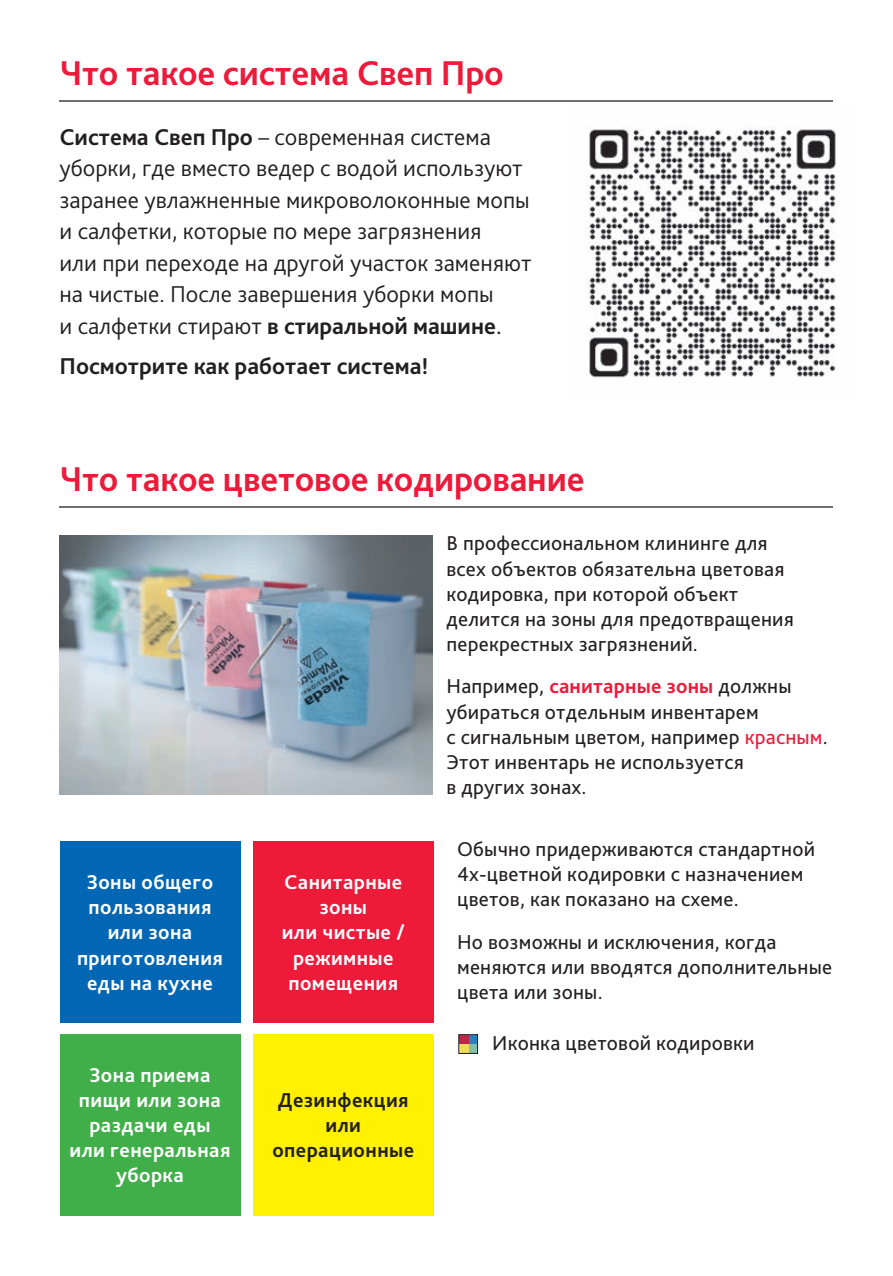
<style>
.page{position:relative;width:893px;height:1276px;background:#fff}
.page>*{position:absolute;margin:0;border:0;box-sizing:border-box;transform-origin:0 0}
.t1{font:700 36px "Bliss Pro";letter-spacing:-.005em;color:#ed1a3a}
.t2{font:300 24px/31.5px "Bliss Pro";color:#231f20}
.t3{font:700 24px "Bliss Pro";color:#231f20}
.t4{font:21px/25.2px "Bliss Pro";letter-spacing:.01em;color:#231f20}
.t5{font:700 21px/25.2px "Bliss Pro";letter-spacing:.02em;color:#fff;text-align:center}
.t6{font:700 21px/25.2px "Bliss Pro";letter-spacing:.02em;color:#231f20;text-align:center}
.s1{font-weight:700}
.s2{font-weight:400}
.s3{font-weight:700;color:#ed1a3a}
.s4{color:#ed1a3a}
</style>
<div class="page">
<div style="left:468px;top:1035px;width:9px;height:9px;background:#2880bc"></div>
<div style="left:459px;top:1035px;width:9px;height:9px;background:#bd2648"></div>
<div style="left:468px;top:1044px;width:9px;height:9px;background:#84bfad"></div>
<div style="left:459px;top:1044px;width:9px;height:9px;background:#f1dd5d"></div>
<div style="left:458px;top:1034px;width:20px;height:20px;border:1px solid #231f20"></div>
<img style="left:60px;top:535px;width:373px;height:259px">
<div style="left:253px;top:841px;width:181px;height:182px;background:#ed1a3a"></div>
<div style="left:60px;top:841px;width:180px;height:182px;background:#0166b3"></div>
<div style="left:253px;top:1033px;width:181px;height:182px;background:#fff101"></div>
<div style="left:60px;top:1033px;width:180px;height:182px;background:#40ae49"></div>
<hr style="left:60px;top:507px;width:773px;height:1px;background:#6c6d70">
<hr style="left:60px;top:100px;width:773px;height:2px;background:#6c6d70">
<img style="left:587px;top:126px;width:249px;height:252px">
<h1 class="t1" style="left:60px;top:51px;width:446px">Что такое система Свеп Про</h1>
<p class="t2" style="left:60px;top:121px;width:473px"><span class="s1">Система Свеп Про</span> – современная система уборки, где вместо ведер с водой используют заранее увлажненные микроволоконные мопы и салфетки, которые по мере загрязнения<br>или при переходе на другой участок заменяют на чистые. После завершения уборки мопы<br>и салфетки стирают <span class="s1">в стиральной машине</span><span class="s2">.</span></p>
<p class="t3" style="left:60px;top:351px;width:370px">Посмотрите как работает система!</p>
<h1 class="t1" style="left:60px;top:456px;width:526px">Что такое цветовое кодирование</h1>
<p class="t5" style="left:77px;top:869px;width:147px">Зоны общего пользования или зона приготовления еды на кухне</p>
<p class="t5" style="left:70px;top:1061px;width:162px">Зона приема пищи или зона раздачи еды или генеральная уборка</p>
<p class="t5" style="left:282px;top:869px;width:124px">Санитарные зоны<br>или чистые / режимные помещения</p>
<p class="t6" style="left:272px;top:1086px;width:143px">Дезинфекция или операционные</p>
<p class="t4" style="left:446px;top:530px;width:349px">В профессиональном клининге для всех объектов обязательна цветовая кодировка, при которой объект делится на зоны для предотвращения перекрестных загрязнений.</p>
<p class="t4" style="left:446px;top:673px;width:383px">Например, <span class="s3">санитарные зоны</span> должны убираться отдельным инвентарем<br>с сигнальным цветом, например <span class="s4">красным</span>.<br>Этот инвентарь не используется<br>в других зонах.</p>
<p class="t4" style="left:457px;top:836px;width:359px">Обычно придерживаются стандартной<br>4х-цветной кодировки с назначением цветов, как показано на схеме.</p>
<p class="t4" style="left:457px;top:928px;width:376px">Но возможны и исключения, когда меняются или вводятся дополнительные цвета или зоны.</p>
<p class="t4" style="left:492px;top:1030px;width:264px">Иконка цветовой кодировки</p>
</div>
